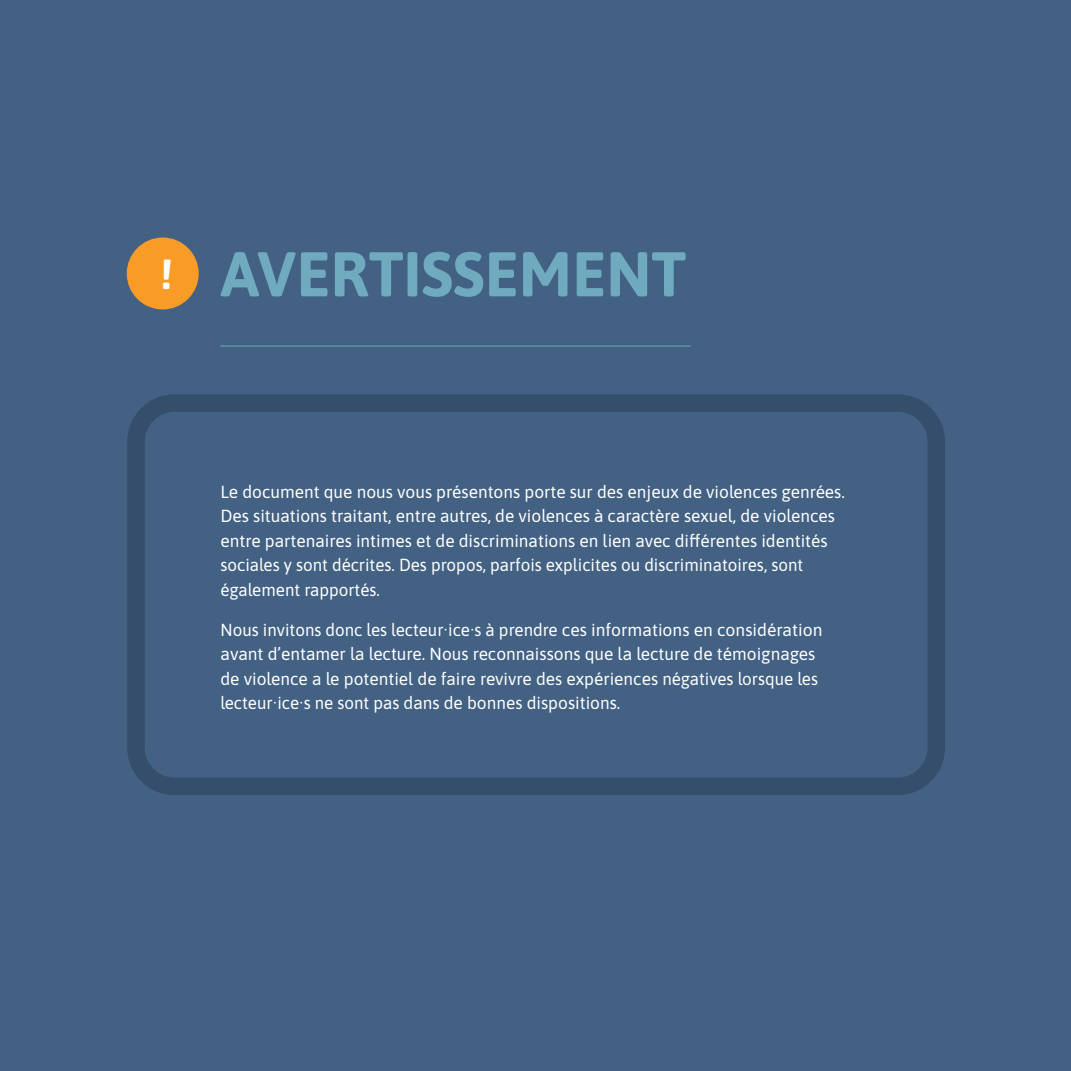
<style>
.page{position:relative;width:1071px;height:1071px;background:#426183}
.page>*{position:absolute;margin:0;border:0;box-sizing:border-box;transform-origin:0 0}
.t1{font:700 63px "Asap";color:#70aabf}
.t2{font:700 42px "Asap";color:#fff}
.texte_courant{font:17.5px/24.5px "Asap";color:#fff}
</style>
<div class="page">
<div style="left:127px;top:394px;width:818px;height:401px;border:18px solid #344e6c;border-radius:38px"></div>
<hr style="left:220px;top:346px;width:470px;height:1px;background:#70aabf">
<div style="left:127px;top:238px;width:72px;height:71px;background:#f89c27;border-radius:50%"></div>
<p class="t2" style="left:160px;top:245px;width:14px">!</p>
<p class="t1" style="left:220px;top:231px;width:467px">AVERTISSEMENT</p>
<p class="texte_courant" style="left:220px;top:478px;width:626px">Le document que nous vous présentons porte sur des enjeux de violences genrées.<br>Des situations traitant, entre autres, de violences à caractère sexuel, de violences entre partenaires intimes et de discriminations en lien avec différentes identités sociales y sont décrites. Des propos, parfois explicites ou discriminatoires, sont également rapportés.</p>
<p class="texte_courant" style="left:220px;top:616px;width:603px">Nous invitons donc les lecteur·ice·s à prendre ces informations en considération avant d’entamer la lecture. Nous reconnaissons que la lecture de témoignages de violence a le potentiel de faire revivre des expériences négatives lorsque les lecteur·ice·s ne sont pas dans de bonnes dispositions.</p>
</div>
